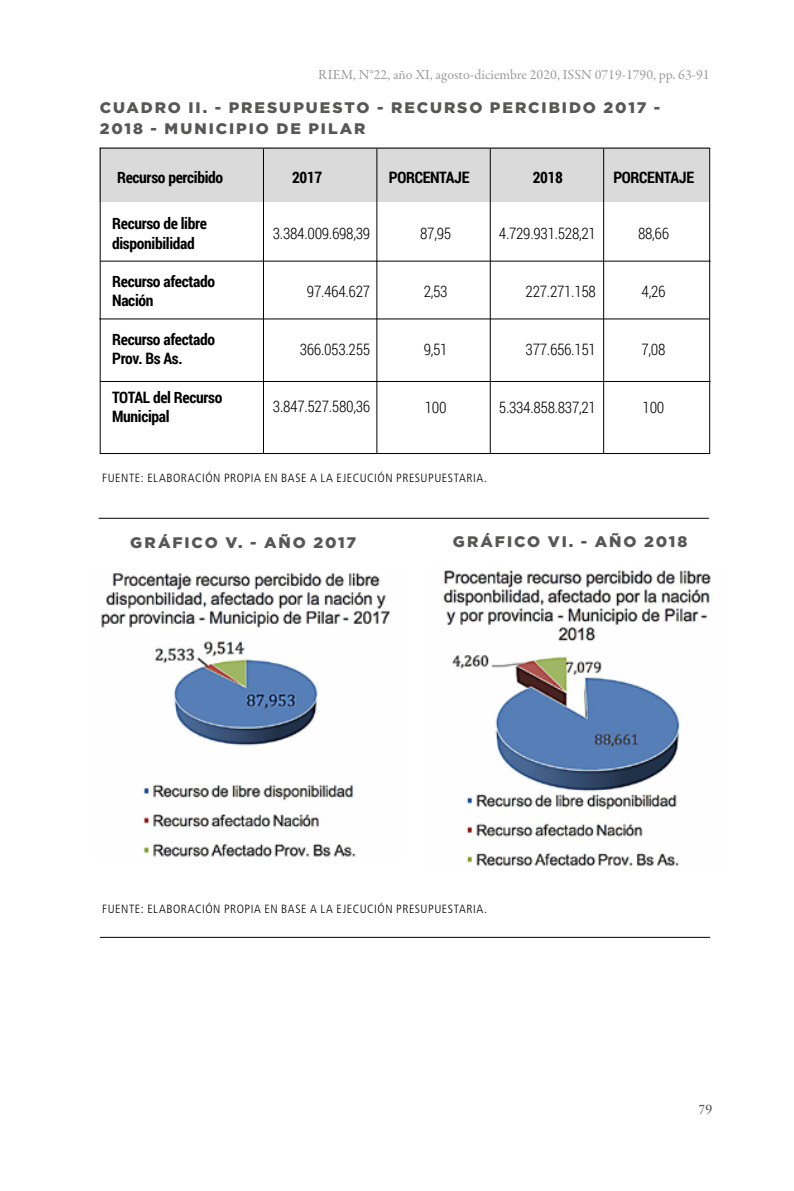
<style>
.page{position:relative;width:794px;height:1191px;background:#fff}
.page>*{position:absolute;margin:0;border:0;box-sizing:border-box;transform-origin:0 0}
.t1{font:700 15.75px/19.2px "Roboto Condensed";letter-spacing:-.02em;color:#000}
.t2{font:300 15.75px "Roboto Condensed";letter-spacing:-.02em;color:#000}
.t3{font:900 15.22px/21px "Gotham";letter-spacing:.12em;color:#575756}
.t4{font:14px "Garamond Premr Pro";color:#706f6f}
.t5{font:14px "Hoefler Text";color:#575756}
.t6{font:300 condensed 11.9px "Frutiger";letter-spacing:.045em;color:#000}
</style>
<div class="page">
<img style="left:101px;top:573px;width:289px;height:285px">
<img style="left:443px;top:570px;width:268px;height:297px">
<div style="left:99px;top:148px;width:610px;height:54px;background:#dadada"></div>
<hr style="left:263px;top:149px;width:1px;height:305px;background:#000">
<hr style="left:376px;top:149px;width:1px;height:305px;background:#000">
<hr style="left:490px;top:149px;width:1px;height:305px;background:#000">
<hr style="left:603px;top:149px;width:1px;height:305px;background:#000">
<hr style="left:100px;top:261px;width:610px;height:1px;background:#000">
<hr style="left:99px;top:319px;width:610px;height:1px;background:#000">
<hr style="left:100px;top:381px;width:610px;height:1px;background:#000">
<hr style="left:99px;top:518px;width:610px;height:1px;background:#000">
<hr style="left:100px;top:937px;width:610px;height:1px;background:#000">
<p class="t4" style="left:319px;top:67px;width:392px">RIEM, N°22, año XI, agosto-diciembre 2020, ISSN 0719-1790, pp. 63-91</p>
<p class="t3" style="left:100px;top:97px;width:562px">CUADRO II. - PRESUPUESTO - RECURSO PERCIBIDO 2017 -<br>2018 - MUNICIPIO DE PILAR</p>
<p class="t1" style="left:117px;top:167px;width:108px">Recurso percibido</p>
<p class="t1" style="left:292px;top:167px;width:32px">2017</p>
<p class="t1" style="left:533px;top:167px;width:32px">2018</p>
<p class="t1" style="left:112px;top:213px;width:96px">Recurso de libre disponibilidad</p>
<p class="t1" style="left:112px;top:271px;width:104px">Recurso afectado<br>Nación</p>
<p class="t1" style="left:112px;top:329px;width:104px">Recurso afectado<br>Prov. Bs As.</p>
<p class="t1" style="left:112px;top:387px;width:112px">TOTAL del Recurso<br>Municipal</p>
<p class="t1" style="left:389px;top:167px;width:82px">PORCENTAJE</p>
<p class="t1" style="left:613px;top:167px;width:82px">PORCENTAJE</p>
<p class="t2" style="left:273px;top:223px;width:99px">3.384.009.698,39</p>
<p class="t2" style="left:499px;top:223px;width:99px">4.729.931.528,21</p>
<p class="t2" style="left:420px;top:223px;width:33px">87,95</p>
<p class="t2" style="left:638px;top:223px;width:33px">88,66</p>
<p class="t2" style="left:307px;top:280px;width:65px">97.464.627</p>
<p class="t2" style="left:525px;top:280px;width:72px">227.271.158</p>
<p class="t2" style="left:424px;top:280px;width:25px">2,53</p>
<p class="t2" style="left:641px;top:280px;width:25px">4,26</p>
<p class="t2" style="left:300px;top:338px;width:72px">366.053.255</p>
<p class="t2" style="left:525px;top:338px;width:72px">377.656.151</p>
<p class="t2" style="left:424px;top:338px;width:25px">9,51</p>
<p class="t2" style="left:641px;top:338px;width:26px">7,08</p>
<p class="t2" style="left:273px;top:396px;width:99px">3.847.527.580,36</p>
<p class="t2" style="left:499px;top:396px;width:99px">5.334.858.837,21</p>
<p class="t2" style="left:425px;top:396px;width:23px">100</p>
<p class="t2" style="left:642px;top:396px;width:23px">100</p>
<p class="t6" style="left:102px;top:470px;width:386px">FUENTE: ELABORACIÓN PROPIA EN BASE A LA EJECUCIÓN PRESUPUESTARIA.</p>
<p class="t3" style="left:130px;top:532px;width:227px">GRÁFICO V. - AÑO 2017</p>
<p class="t3" style="left:453px;top:531px;width:236px">GRÁFICO VI. - AÑO 2018</p>
<p class="t6" style="left:102px;top:902px;width:386px">FUENTE: ELABORACIÓN PROPIA EN BASE A LA EJECUCIÓN PRESUPUESTARIA.</p>
<p class="t5" style="left:699px;top:1098px;width:15px">79</p>
</div>
